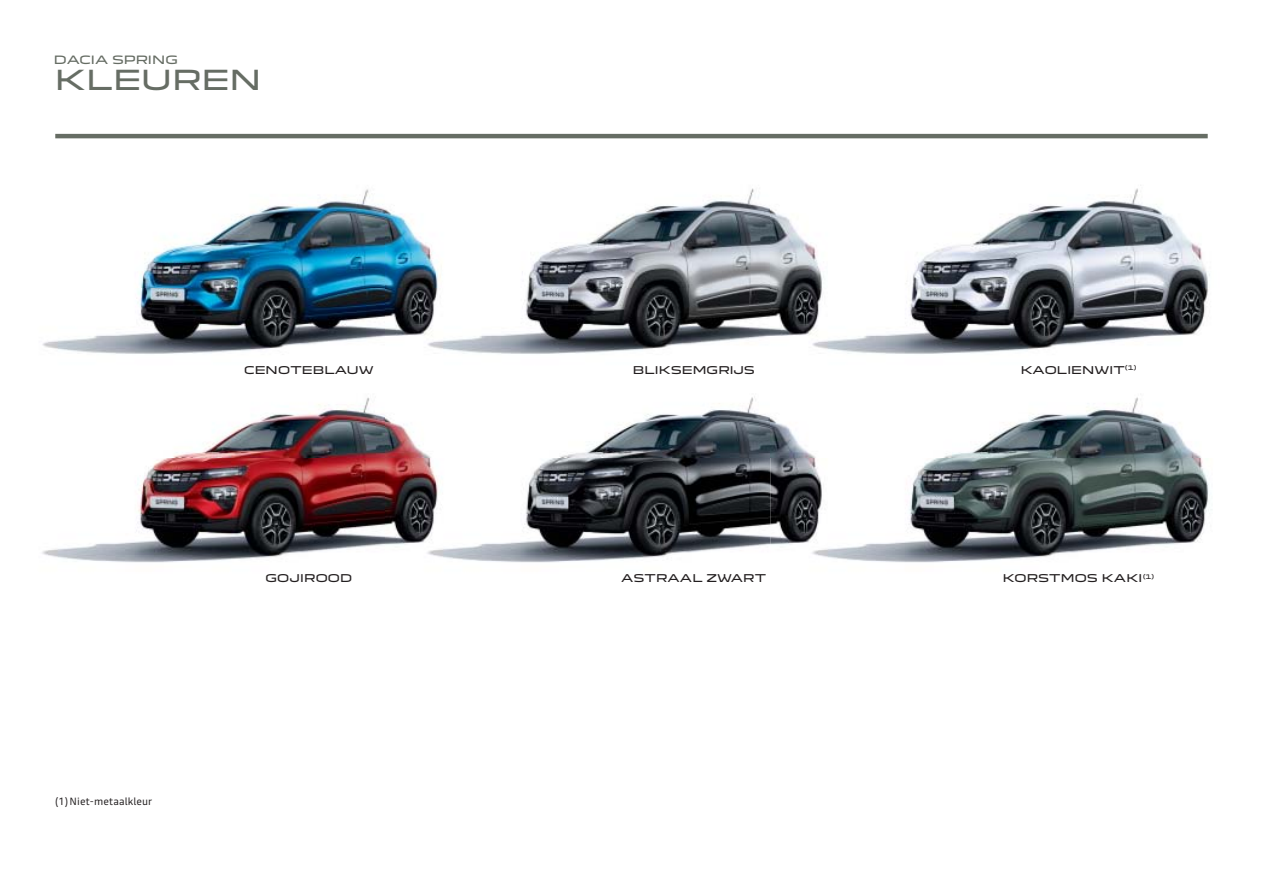
<style>
.page{position:relative;width:1263px;height:893px;background:#fff}
.page>*{position:absolute;margin:0;border:0;box-sizing:border-box;transform-origin:0 0}
.t1{font:27px "Dacia Block Extended";letter-spacing:-.035em;color:#666d64}
.t2{font:11.25px "Dacia Block Extended";letter-spacing:-.05em;color:#666d64}
.t3{font:10.5px "Dacia Block Extended";letter-spacing:-.035em;color:#231f20}
.t4{font:10.5px "Read";letter-spacing:.01em;color:#231f20}
.t5{font:10.5px "Dacia Block Extended";color:#231f20}
</style>
<div class="page">
<img style="left:55px;top:133px;width:331px;height:155px">
<img style="left:42px;top:457px;width:344px;height:106px">
<img style="left:42px;top:288px;width:729px;height:169px">
<img style="left:952px;top:133px;width:258px;height:324px">
<img style="left:386px;top:133px;width:566px;height:155px">
<img style="left:386px;top:457px;width:826px;height:106px">
<img style="left:771px;top:288px;width:181px;height:275px">
<hr style="left:55px;top:134px;width:1153px;height:4px;background:#666d64">
<p class="t2" style="left:54px;top:55px;width:126px">DACIA SPRING</p>
<h1 class="t1" style="left:54px;top:70px;width:209px">KLEUREN</h1>
<p class="t3" style="left:244px;top:366px;width:131px">CENOTEBLAUW</p>
<p class="t3" style="left:632px;top:366px;width:124px">BLIKSEMGRIJS</p>
<p class="t3" style="left:1020px;top:366px;width:118px">KAOLIENWIT<sup>(1)</sup></p>
<p class="t4" style="left:55px;top:798px;width:98px">(1) Niet-metaalkleur</p>
<p class="t3" style="left:265px;top:574px;width:89px">GOJIROOD</p>
<p class="t5" style="left:621px;top:574px;width:147px">ASTRAAL ZWART</p>
<p class="t3" style="left:1002px;top:574px;width:153px">KORSTMOS KAKI<sup>(1)</sup></p>
</div>
